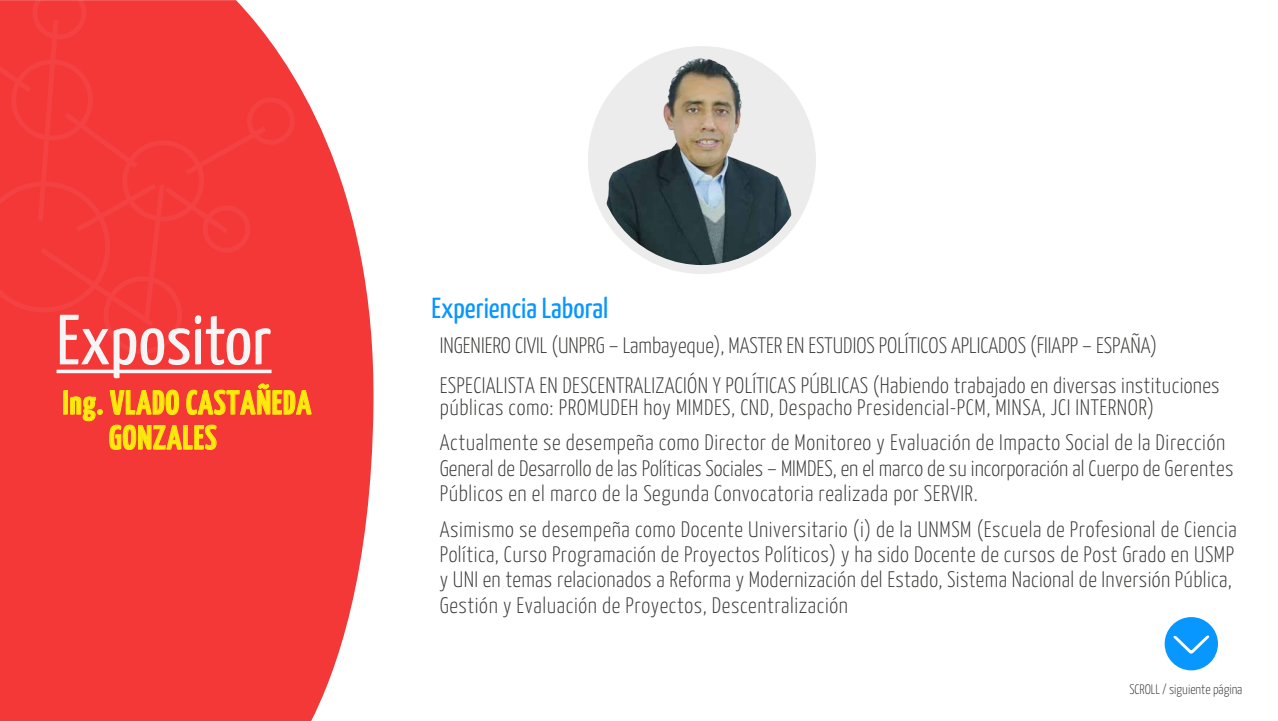
<style>
.page{position:relative;width:1278px;height:721px;background:#fff}
.page>*{position:absolute;margin:0;border:0;box-sizing:border-box;transform-origin:0 0}
.t1{font:70.8px "Yanone Kaffeesatz";color:#f5f5f5;scale:1.04 1}
.t2{font:700 33.9px/35px "Yanone Kaffeesatz";letter-spacing:.03em;color:#fcea0d}
.t3{font:29px "Yanone Kaffeesatz";color:#0896ff;scale:1.04 1}
.t4{font:300 22.4px/25.1px "Yanone Kaffeesatz";letter-spacing:.02em;color:#3c3c3b}
.t5{font:300 22.4px "Yanone Kaffeesatz";color:#3c3c3b}
.t6{font:300 13.8px "Yanone Kaffeesatz";color:#3c3c3b}
</style>
<div class="page">
<svg style="left:0;top:79px;width:374px;height:642px;background:#f54b4b"></svg>
<hr style="left:57px;top:370px;width:214px;height:3px;background:#f5f5f5">
<svg style="left:63px;top:390px;width:40px;height:32px"></svg>
<svg style="left:109px;top:383px;width:203px;height:71px;background:#f55131"></svg>
<svg style="left:0;top:0;width:295px;height:354px;background:#f43d3d"></svg>
<div style="left:1164px;top:617px;width:54px;height:53px;background:#0896ff;border-radius:50%"></div>
<svg style="left:1173px;top:635px;width:36px;height:19px"></svg>
<div style="left:587px;top:45px;width:229px;height:230px;background:#ececec;border-radius:50%"></div>
<img style="left:597px;top:55px;width:210px;height:210px;border-radius:105px">
<h1 class="t1" style="left:57px;top:297px;width:208px">Expositor</h1>
<h2 class="t2" style="left:109px;top:385px;width:204px;text-indent:-46px">Ing. VLADO CASTAÑEDA<br>GONZALES</h2>
<p class="t3" style="left:431px;top:291px;width:172px">Experiencia Laboral</p>
<p class="t5" style="left:440px;top:332px;width:719px">INGENIERO CIVIL (UNPRG – Lambayeque), MASTER EN ESTUDIOS POLÍTICOS APLICADOS (FIIAPP – ESPAÑA)</p>
<p class="t4" style="left:440px;top:375px;width:781px;line-height:21.2px">ESPECIALISTA EN DESCENTRALIZACIÓN Y POLÍTICAS PÚBLICAS (Habiendo trabajado en diversas instituciones públicas como: PROMUDEH hoy MIMDES, CND, Despacho Presidencial-PCM, MINSA, JCI INTERNOR)</p>
<p class="t4" style="left:440px;top:430px;width:795px">Actualmente se desempeña como Director de Monitoreo y Evaluación de Impacto Social de la Dirección<br>General de Desarrollo de las Políticas Sociales – MIMDES, en el marco de su incorporación al Cuerpo de Gerentes<br>Públicos en el marco de la Segunda Convocatoria realizada por SERVIR.</p>
<p class="t4" style="left:440px;top:517px;width:798px">Asimismo se desempeña como Docente Universitario (i) de la UNMSM (Escuela de Profesional de Ciencia Política, Curso Programación de Proyectos Políticos) y ha sido Docente de cursos de Post Grado en USMP y UNI en temas relacionados a Reforma y Modernización del Estado, Sistema Nacional de Inversión Pública, Gestión y Evaluación de Proyectos, Descentralización</p>
<p class="t6" style="left:1129px;top:681px;width:115px">SCROLL / siguiente página</p>
</div>
